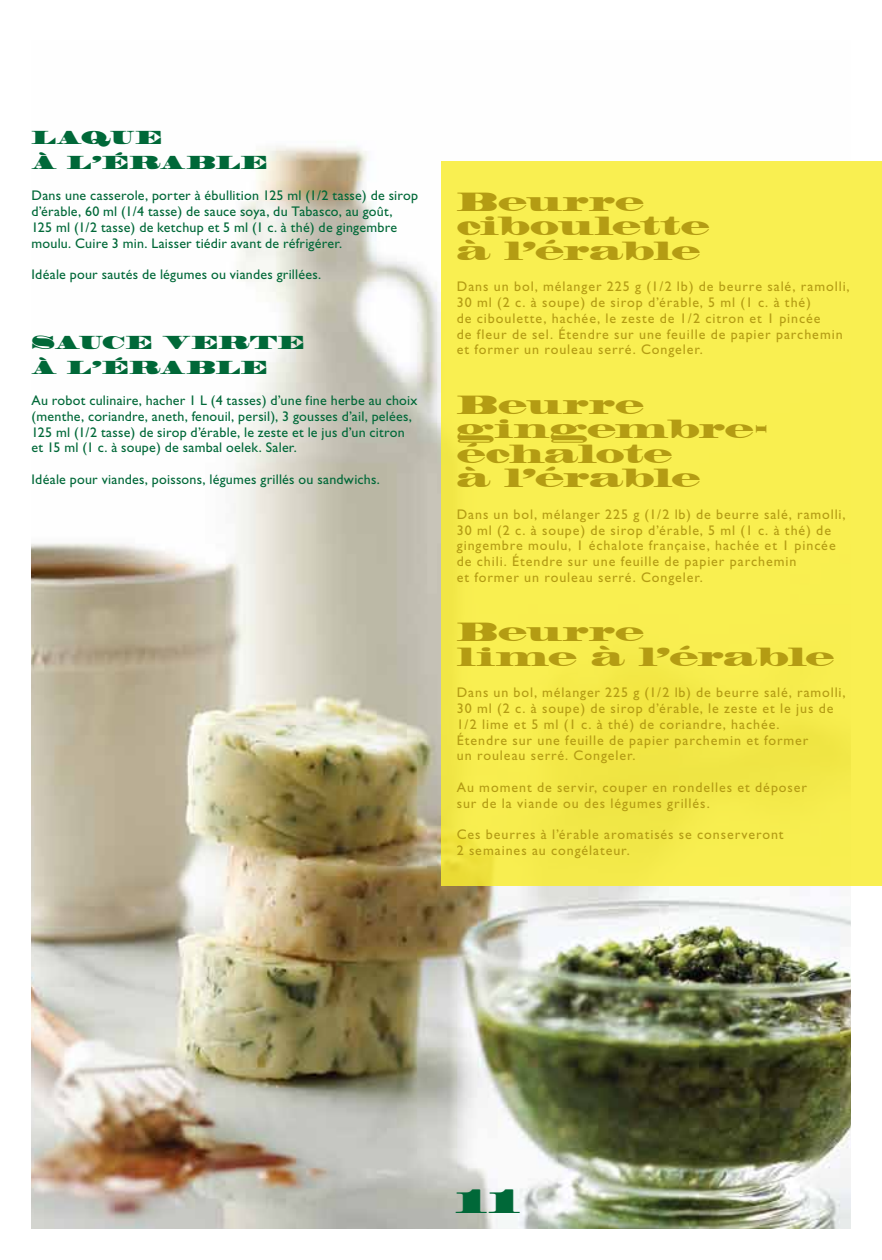
<style>
.page{position:relative;width:882px;height:1260px;background:#fff}
.page>*{position:absolute;margin:0;border:0;box-sizing:border-box;transform-origin:0 0}
.t1{font:31.5px "Madrone";color:#006838}
.t2{font:24.5px/24.5px "Madrone";letter-spacing:-.025em;color:#b49c13}
.t3{font:17.5px/24.5px "Madrone";letter-spacing:.015em;color:#006838}
.t4{font:14px/15.8px "Gill Sans";letter-spacing:.065em;color:#b49c13}
.t5{font:14px/15.8px "Gill Sans";letter-spacing:.015em;color:#006838}
</style>
<div class="page">
<img style="left:32px;top:146px;width:819px;height:1082px">
<div style="left:441px;top:161px;width:441px;height:725px;background:#f9ef50"></div>
<p class="t3" style="left:32px;top:126px;width:238px">LAQUE<br>À L’ÉRABLE</p>
<p class="t5" style="left:32px;top:188px;width:388px">Dans une casserole, porter à ébullition 125 ml (1/2 tasse) de sirop d’érable, 60 ml (1/4 tasse) de sauce soya, du Tabasco, au goût,<br>125 ml (1/2 tasse) de ketchup et 5 ml (1 c. à thé) de gingembre moulu. Cuire 3 min. Laisser tiédir avant de réfrigérer.</p>
<p class="t5" style="left:32px;top:267px;width:291px">Idéale pour sautés de légumes ou viandes grillées.</p>
<p class="t3" style="left:32px;top:331px;width:275px">SAUCE VERTE<br>À L’ÉRABLE</p>
<p class="t5" style="left:32px;top:393px;width:387px">Au robot culinaire, hacher 1 L (4 tasses) d’une fine herbe au choix (menthe, coriandre, aneth, fenouil, persil), 3 gousses d’ail, pelées, 125 ml (1/2 tasse) de sirop d’érable, le zeste et le jus d’un citron et 15 ml (1 c. à soupe) de sambal oelek. Saler.</p>
<p class="t5" style="left:32px;top:471px;width:350px">Idéale pour viandes, poissons, légumes grillés ou sandwichs.</p>
<h2 class="t2" style="left:457px;top:190px;width:255px">Beurre ciboulette à l’érable</h2>
<p class="t4" style="left:457px;top:279px;width:394px">Dans un bol, mélanger 225 g (1/2 lb) de beurre salé, ramolli, 30 ml (2 c. à soupe) de sirop d’érable, 5 ml (1 c. à thé)<br>de ciboulette, hachée, le zeste de 1/2 citron et 1 pincée<br>de fleur de sel. Étendre sur une feuille de papier parchemin et former un rouleau serré. Congeler.</p>
<h2 class="t2" style="left:457px;top:393px;width:312px">Beurre gingembre&shy;échalote<br>à l’érable</h2>
<p class="t4" style="left:457px;top:506px;width:390px">Dans un bol, mélanger 225 g (1/2 lb) de beurre salé, ramolli, 30 ml (2 c. à soupe) de sirop d’érable, 5 ml (1 c. à thé) de gingembre moulu, 1 échalote française, hachée et 1 pincée de chili. Étendre sur une feuille de papier parchemin<br>et former un rouleau serré. Congeler.</p>
<h2 class="t2" style="left:457px;top:621px;width:379px">Beurre<br>lime à l’érable</h2>
<p class="t4" style="left:457px;top:685px;width:390px">Dans un bol, mélanger 225 g (1/2 lb) de beurre salé, ramolli, 30 ml (2 c. à soupe) de sirop d’érable, le zeste et le jus de 1/2 lime et 5 ml (1 c. à thé) de coriandre, hachée.<br>Étendre sur une feuille de papier parchemin et former<br>un rouleau serré. Congeler.</p>
<p class="t4" style="left:457px;top:779px;width:352px">Au moment de servir, couper en rondelles et déposer sur de la viande ou des légumes grillés.</p>
<p class="t4" style="left:457px;top:827px;width:328px">Ces beurres à l’érable aromatisés se conserveront<br>2 semaines au congélateur.</p>
<h1 class="t1" style="left:455px;top:1182px;width:67px">11</h1>
</div>
